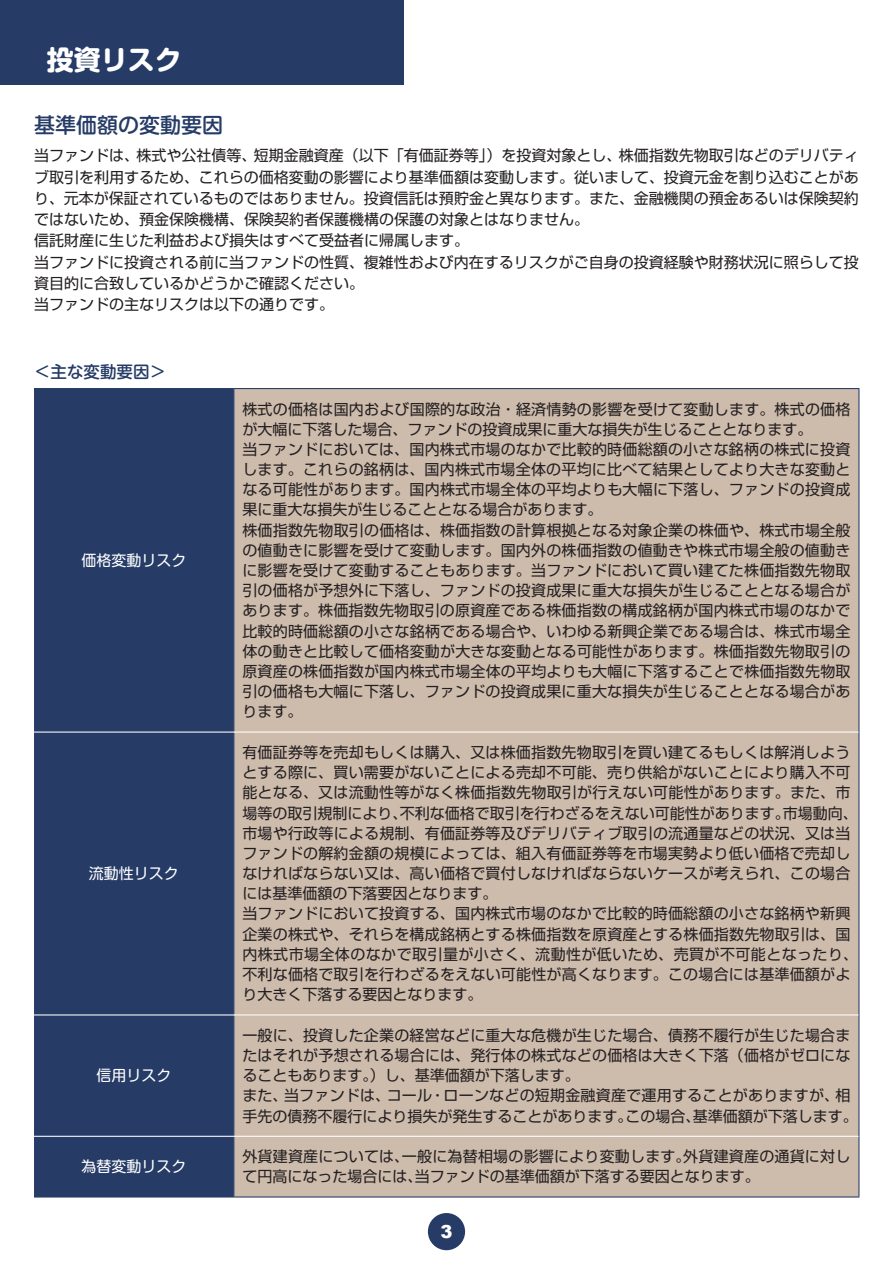
<style>
.page{position:relative;width:893px;height:1263px;background:#fff}
.page>*{position:absolute;margin:0;border:0;box-sizing:border-box;transform-origin:0 0}
.t1{font:700 27px "Shin M Go Pro";color:#fff}
.t2{font:500 21px "Shin M Go Pro";color:#263c67}
.t3{font:900 18px "Arial";color:#fff}
.t4{font:500 16.5px "Shin M Go Pro";color:#263c67}
.t5{font:15px/20.2px "Shin Go Pro";letter-spacing:.015em;color:#231f20}
.t6{font:15px "Shin M Go Pro";color:#fff}
</style>
<div class="page">
<div style="left:0;top:0;width:404px;height:85px;background:#263c67"></div>
<div style="left:428px;top:1213px;width:37px;height:37px;background:#263c67;border-radius:50%"></div>
<div style="left:34px;top:389px;width:199px;height:807px;background:#263c67"></div>
<div style="left:234px;top:389px;width:624px;height:807px;background:#cdbbac"></div>
<hr style="left:34px;top:388px;width:200px;height:1px;background:#263c67">
<hr style="left:234px;top:388px;width:625px;height:1px;background:#263c67">
<hr style="left:233px;top:389px;width:1px;height:342px;background:#263c67">
<hr style="left:858px;top:389px;width:1px;height:343px;background:#263c67">
<hr style="left:233px;top:733px;width:1px;height:281px;background:#263c67">
<hr style="left:858px;top:732px;width:1px;height:283px;background:#263c67">
<hr style="left:233px;top:1015px;width:1px;height:121px;background:#263c67">
<hr style="left:858px;top:1015px;width:1px;height:121px;background:#263c67">
<hr style="left:233px;top:1137px;width:1px;height:59px;background:#263c67">
<hr style="left:858px;top:1136px;width:1px;height:60px;background:#263c67">
<hr style="left:34px;top:1196px;width:200px;height:1px;background:#263c67">
<hr style="left:234px;top:1196px;width:625px;height:1px;background:#263c67">
<hr style="left:34px;top:731px;width:200px;height:2px;background:#fff">
<hr style="left:34px;top:1014px;width:200px;height:1px;background:#fff">
<hr style="left:234px;top:731px;width:624px;height:2px;background:#fff">
<hr style="left:234px;top:1014px;width:624px;height:1px;background:#fff">
<hr style="left:234px;top:1136px;width:624px;height:1px;background:#fff">
<hr style="left:34px;top:1136px;width:200px;height:1px;background:#fff">
<h1 class="t1" style="left:47px;top:37px;width:137px">投資リスク</h1>
<h2 class="t2" style="left:34px;top:108px;width:190px">基準価額の変動要因</h2>
<p class="t5" style="left:34px;top:143px;width:826px;line-height:21.3px">当ファンドは、株式や公社債等、短期金融資産（以下「有価証券等」）を投資対象とし、株価指数先物取引などのデリバティブ取引を利用するため、これらの価格変動の影響により基準価額は変動します。従いまして、投資元金を割り込むことがあり、元本が保証されているものではありません。投資信託は預貯金と異なります。また、金融機関の預金あるいは保険契約ではないため、預金保険機構、保険契約者保護機構の保護の対象とはなりません。<br>信託財産に生じた利益および損失はすべて受益者に帰属します。<br>当ファンドに投資される前に当ファンドの性質、複雑性および内在するリスクがご自身の投資経験や財務状況に照らして投資目的に合致しているかどうかご確認ください。<br>当ファンドの主なリスクは以下の通りです。</p>
<p class="t4" style="left:34px;top:358px;width:133px">＜主な変動要因＞</p>
<p class="t6" style="left:81px;top:548px;width:106px">価格変動リスク</p>
<p class="t6" style="left:89px;top:861px;width:91px">流動性リスク</p>
<p class="t6" style="left:96px;top:1063px;width:76px">信用リスク</p>
<p class="t5" style="left:242px;top:397px;width:610px">株式の価格は国内および国際的な政治・経済情勢の影響を受けて変動します。株式の価格が大幅に下落した場合、ファンドの投資成果に重大な損失が生じることとなります。<br>当ファンドにおいては、国内株式市場のなかで比較的時価総額の小さな銘柄の株式に投資します。これらの銘柄は、国内株式市場全体の平均に比べて結果としてより大きな変動となる可能性があります。国内株式市場全体の平均よりも大幅に下落し、ファンドの投資成果に重大な損失が生じることとなる場合があります。<br>株価指数先物取引の価格は、株価指数の計算根拠となる対象企業の株価や、株式市場全般の値動きに影響を受けて変動します。国内外の株価指数の値動きや株式市場全般の値動きに影響を受けて変動することもあります。当ファンドにおいて買い建てた株価指数先物取引の価格が予想外に下落し、ファンドの投資成果に重大な損失が生じることとなる場合があります。株価指数先物取引の原資産である株価指数の構成銘柄が国内株式市場のなかで比較的時価総額の小さな銘柄である場合や、いわゆる新興企業である場合は、株式市場全体の動きと比較して価格変動が大きな変動となる可能性があります。株価指数先物取引の原資産の株価指数が国内株式市場全体の平均よりも大幅に下落することで株価指数先物取引の価格も大幅に下落し、ファンドの投資成果に重大な損失が生じることとなる場合があります。</p>
<p class="t5" style="left:242px;top:740px;width:617px">有価証券等を売却もしくは購入、又は株価指数先物取引を買い建てるもしくは解消しようとする際に、買い需要がないことによる売却不可能、売り供給がないことにより購入不可能となる、又は流動性等がなく株価指数先物取引が行えない可能性があります。また、市場等の取引規制により、不利な価格で取引を行わざるをえない可能性があります。市場動向、市場や行政等による規制、有価証券等及びデリバティブ取引の流通量などの状況、又は当ファンドの解約金額の規模によっては、組入有価証券等を市場実勢より低い価格で売却しなければならない又は、高い価格で買付しなければならないケースが考えられ、この場合には基準価額の下落要因となります。<br>当ファンドにおいて投資する、国内株式市場のなかで比較的時価総額の小さな銘柄や新興企業の株式や、それらを構成銘柄とする株価指数を原資産とする株価指数先物取引は、国内株式市場全体のなかで取引量が小さく、流動性が低いため、売買が不可能となったり、不利な価格で取引を行わざるをえない可能性が高くなります。この場合には基準価額がより大きく下落する要因となります。</p>
<p class="t5" style="left:242px;top:1023px;width:617px">一般に、投資した企業の経営などに重大な危機が生じた場合、債務不履行が生じた場合またはそれが予想される場合には、発行体の株式などの価格は大きく下落（価格がゼロになることもあります。）し、基準価額が下落します。<br>また、当ファンドは、コール・ローンなどの短期金融資産で運用することがありますが、相手先の債務不履行により損失が発生することがあります。この場合、基準価額が下落します。</p>
<p class="t6" style="left:81px;top:1154px;width:106px">為替変動リスク</p>
<p class="t5" style="left:242px;top:1144px;width:609px">外貨建資産については、一般に為替相場の影響により変動します。外貨建資産の通貨に対して円高になった場合には、当ファンドの基準価額が下落する要因となります。</p>
<p class="t3" style="left:440px;top:1218px;width:14px">3</p>
</div>
